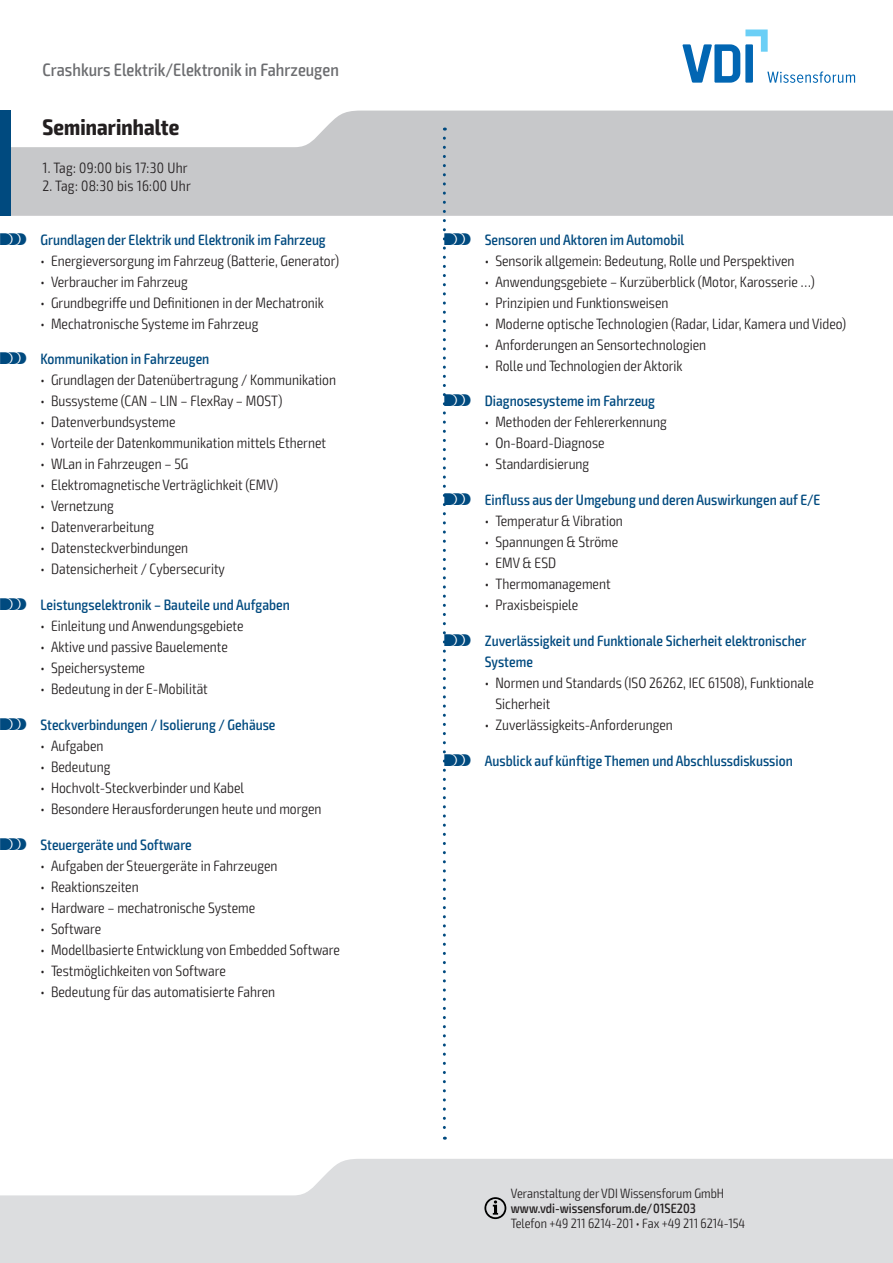
<style>
.page{position:relative;width:893px;height:1263px;background:#fff}
.page>*{position:absolute;margin:0;border:0;box-sizing:border-box;transform-origin:0 0}
.t1{font:700 condensed 22.5px "Exo 2";letter-spacing:.005em;color:#231f20}
.t2{font:500 condensed 18px "Exo 2";color:#6c6d70}
.t3{font:300 condensed 15px/21px "Exo 2";color:#231f20}
.t4{font:500 condensed 15px/21px "Exo 2";color:#004a7f}
.t5{font:300 condensed 15px "Exo 2";letter-spacing:.02em;color:#231f20}
.t6{font:300 condensed 13.5px "Exo 2";color:#231f20}
.t7{font:500 condensed 13.5px "Exo 2";color:#231f20}
.s1{font-family:"VDI Iconset S4 A Regular";font-weight:400;font-stretch:normal}
</style>
<div class="page">
<svg style="left:0;top:1159px;width:893px;height:104px;background:#e0e1e3"></svg>
<svg style="left:11px;top:111px;width:882px;height:105px;background:#cdced0"></svg>
<div style="left:0;top:111px;width:11px;height:105px;background:#004a7f"></div>
<svg style="left:484px;top:1197px;width:22px;height:22px"></svg>
<svg style="left:682px;top:30px;width:173px;height:53px"></svg>
<svg style="left:443px;top:138px;width:3px;height:1002px"></svg>
<p class="t2" style="left:43px;top:59px;width:298px">Crashkurs Elektrik/Elektronik in Fahrzeugen</p>
<h1 class="t1" style="left:43px;top:113px;width:138px">Seminarinhalte</h1>
<p class="t5" style="left:43px;top:159px;width:147px">1. Tag: 09:00 bis 17:30 Uhr</p>
<p class="t5" style="left:43px;top:177px;width:150px">2. Tag: 08:30 bis 16:00 Uhr</p>
<p class="t4" style="left:0;top:229px;width:327px"><span class="s1">S</span> Grundlagen der Elektrik und Elektronik im Fahrzeug</p>
<p class="t3" style="left:40px;top:250px;width:300px">• Energieversorgung im Fahrzeug (Batterie, Generator)</p>
<p class="t3" style="left:40px;top:271px;width:149px">• Verbraucher im Fahrzeug</p>
<p class="t3" style="left:40px;top:292px;width:285px">• Grundbegriffe und Definitionen in der Mechatronik</p>
<p class="t3" style="left:40px;top:313px;width:220px">• Mechatronische Systeme im Fahrzeug</p>
<p class="t4" style="left:0;top:349px;width:211px"><span class="s1">S</span> Kommunikation in Fahrzeugen</p>
<p class="t3" style="left:40px;top:370px;width:297px">• Grundlagen der Datenübertragung / Kommunikation</p>
<p class="t3" style="left:40px;top:391px;width:244px">• Bussysteme (CAN – LIN – FlexRay – MOST)</p>
<p class="t3" style="left:40px;top:412px;width:137px">• Datenverbundsysteme</p>
<p class="t3" style="left:40px;top:433px;width:287px">• Vorteile der Datenkommunikation mittels Ethernet</p>
<p class="t3" style="left:40px;top:454px;width:149px">• WLan in Fahrzeugen – 5G</p>
<p class="t3" style="left:40px;top:475px;width:239px">• Elektromagnetische Verträglichkeit (EMV)</p>
<p class="t3" style="left:40px;top:496px;width:75px">• Vernetzung</p>
<p class="t3" style="left:40px;top:517px;width:115px">• Datenverarbeitung</p>
<p class="t3" style="left:40px;top:538px;width:149px">• Datensteckverbindungen</p>
<p class="t3" style="left:40px;top:559px;width:186px">• Datensicherheit / Cybersecurity</p>
<p class="t4" style="left:0;top:595px;width:291px"><span class="s1">S</span> Leistungselektronik – Bauteile und Aufgaben</p>
<p class="t3" style="left:40px;top:616px;width:205px">• Einleitung und Anwendungsgebiete</p>
<p class="t3" style="left:40px;top:637px;width:189px">• Aktive und passive Bauelemente</p>
<p class="t3" style="left:40px;top:658px;width:106px">• Speichersysteme</p>
<p class="t3" style="left:40px;top:679px;width:169px">• Bedeutung in der E-Mobilität</p>
<p class="t4" style="left:0;top:715px;width:277px"><span class="s1">S</span> Steckverbindungen / Isolierung / Gehäuse</p>
<p class="t3" style="left:40px;top:736px;width:65px">• Aufgaben</p>
<p class="t3" style="left:40px;top:757px;width:71px">• Bedeutung</p>
<p class="t3" style="left:40px;top:778px;width:205px">• Hochvolt-Steckverbinder und Kabel</p>
<p class="t3" style="left:40px;top:799px;width:283px">• Besondere Herausforderungen heute und morgen</p>
<p class="t4" style="left:0;top:835px;width:193px"><span class="s1">S</span> Steuergeräte und Software</p>
<p class="t3" style="left:40px;top:856px;width:239px">• Aufgaben der Steuergeräte in Fahrzeugen</p>
<p class="t3" style="left:40px;top:877px;width:100px">• Reaktionszeiten</p>
<p class="t3" style="left:40px;top:898px;width:216px">• Hardware – mechatronische Systeme</p>
<p class="t3" style="left:40px;top:919px;width:62px">• Software</p>
<p class="t3" style="left:40px;top:940px;width:301px">• Modellbasierte Entwicklung von Embedded Software</p>
<p class="t3" style="left:40px;top:961px;width:187px">• Testmöglichkeiten von Software</p>
<p class="t3" style="left:40px;top:982px;width:236px">• Bedeutung für das automatisierte Fahren</p>
<p class="t4" style="left:444px;top:229px;width:242px"><span class="s1">S</span> Sensoren und Aktoren im Automobil</p>
<p class="t3" style="left:485px;top:250px;width:311px">• Sensorik allgemein: Bedeutung, Rolle und Perspektiven</p>
<p class="t3" style="left:485px;top:271px;width:332px">• Anwendungsgebiete – Kurzüberblick (Motor, Karosserie …)</p>
<p class="t3" style="left:485px;top:292px;width:185px">• Prinzipien und Funktionsweisen</p>
<p class="t3" style="left:485px;top:313px;width:363px">• Moderne optische Technologien (Radar, Lidar, Kamera und Video)</p>
<p class="t3" style="left:485px;top:334px;width:223px">• Anforderungen an Sensortechnologien</p>
<p class="t3" style="left:485px;top:355px;width:199px">• Rolle und Technologien der Aktorik</p>
<p class="t4" style="left:444px;top:391px;width:212px"><span class="s1">S</span> Diagnosesysteme im Fahrzeug</p>
<p class="t3" style="left:485px;top:412px;width:184px">• Methoden der Fehlererkennung</p>
<p class="t3" style="left:485px;top:433px;width:121px">• On-Board-Diagnose</p>
<p class="t3" style="left:485px;top:454px;width:106px">• Standardisierung</p>
<p class="t4" style="left:444px;top:490px;width:378px"><span class="s1">S</span> Einfluss aus der Umgebung und deren Auswirkungen auf E/E</p>
<p class="t3" style="left:485px;top:511px;width:140px">• Temperatur &amp; Vibration</p>
<p class="t3" style="left:485px;top:532px;width:135px">• Spannungen &amp; Ströme</p>
<p class="t3" style="left:485px;top:553px;width:73px">• EMV &amp; ESD</p>
<p class="t3" style="left:485px;top:574px;width:127px">• Thermomanagement</p>
<p class="t3" style="left:485px;top:595px;width:95px">• Praxisbeispiele</p>
<p class="t4" style="left:485px;top:631px;width:323px;text-indent:-40px"><span class="s1">S</span> Zuverlässigkeit und Funktionale Sicherheit elektronischer<br>Systeme</p>
<p class="t3" style="left:495px;top:673px;width:320px;text-indent:-11px">• Normen und Standards (ISO 26262, IEC 61508), Funktionale<br>Sicherheit</p>
<p class="t3" style="left:485px;top:715px;width:190px">• Zuverlässigkeits-Anforderungen</p>
<p class="t4" style="left:444px;top:751px;width:350px"><span class="s1">S</span> Ausblick auf künftige Themen und Abschlussdiskussion</p>
<p class="t6" style="left:511px;top:1185px;width:215px">Veranstaltung der VDI Wissensforum GmbH</p>
<p class="t7" style="left:511px;top:1200px;width:186px">www.vdi-wissensforum.de/01SE203</p>
<p class="t6" style="left:511px;top:1215px;width:236px">Telefon +49 211 6214-201 • Fax +49 211 6214-154</p>
</div>
